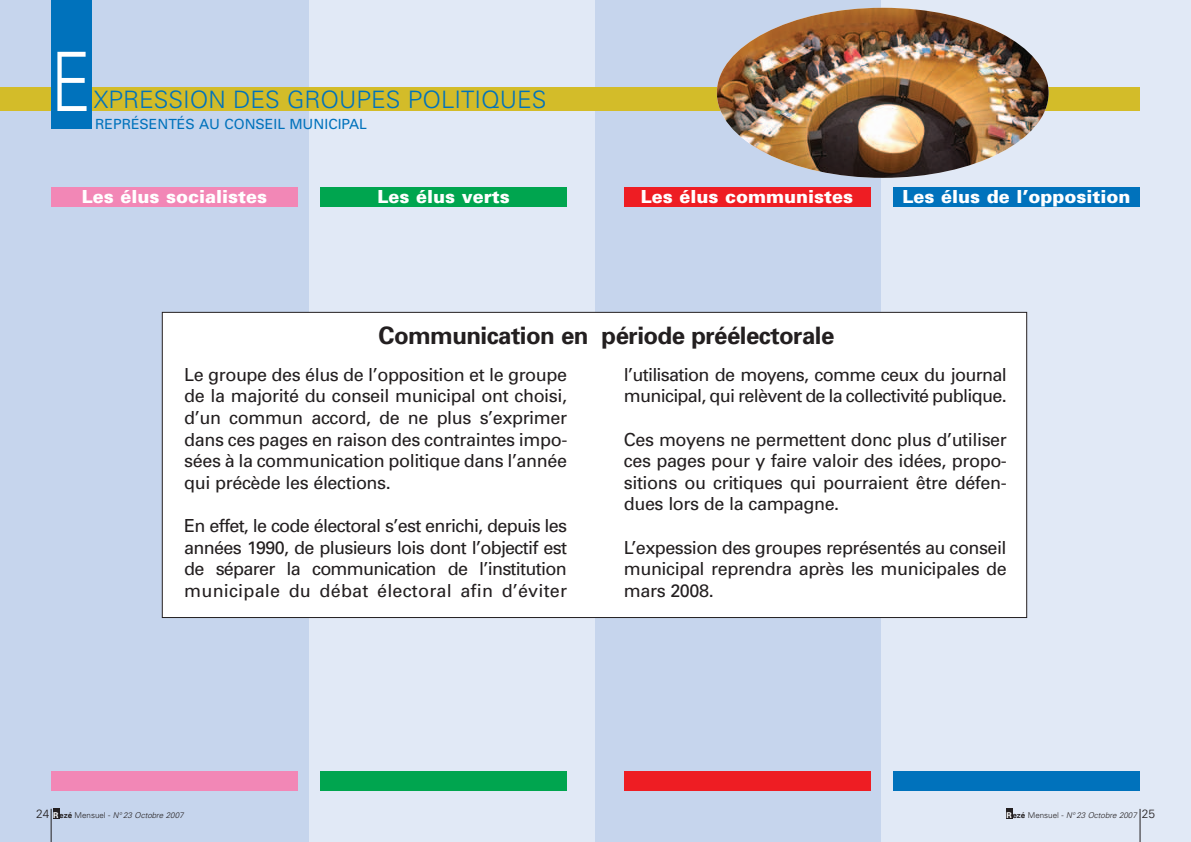
<style>
.page{position:relative;width:1191px;height:842px;background:#fff}
.page>*{position:absolute;margin:0;border:0;box-sizing:border-box;transform-origin:0 0}
.t1{font:300 82px "Univers";color:#fff;scale:.8 1}
.t2{font:700 24px "Univers";letter-spacing:-.02em;color:#231f20}
.t3{font:300 24px "Univers";color:#0072bc}
.t4{font:18px/21.6px "Univers";letter-spacing:-.02em;color:#231f20;text-align:justify}
.t5{font:18px/21.6px "Univers";letter-spacing:-.04em;color:#231f20}
.t6{font:900 18px "Univers";color:#fff}
.t7{font:14px "Univers";color:#0072bc}
.t8{font:italic 300 8px "Univers";color:#231f20}
.s1{font-style:normal;font-size:12px}
.s2{font-weight:700;font-style:normal;color:#fff}
.s3{font-weight:700;font-style:normal}
.s4{font-style:normal}
</style>
<div class="page">
<div style="left:880px;top:0;width:311px;height:842px;background:#e1e9f6"></div>
<div style="left:0;top:0;width:309px;height:842px;background:#c6d5ed"></div>
<div style="left:53px;top:809px;width:6px;height:10px;background:#231f20"></div>
<hr style="left:51px;top:809px;width:1px;height:33px;background:#231f20">
<hr style="left:1139px;top:809px;width:1px;height:33px;background:#231f20">
<div style="left:1006px;top:809px;width:6px;height:10px;background:#231f20"></div>
<div style="left:309px;top:0;width:286px;height:842px;background:#e1e9f6"></div>
<div style="left:595px;top:0;width:285px;height:842px;background:#c6d5ed"></div>
<div style="left:623px;top:187px;width:247px;height:20px;background:#ee1d23"></div>
<div style="left:623px;top:771px;width:247px;height:20px;background:#ee1d23"></div>
<div style="left:893px;top:187px;width:247px;height:20px;background:#0072bc"></div>
<div style="left:893px;top:771px;width:246px;height:20px;background:#0072bc"></div>
<div style="left:320px;top:187px;width:247px;height:20px;background:#00a54f"></div>
<div style="left:320px;top:771px;width:247px;height:20px;background:#00a54f"></div>
<div style="left:51px;top:187px;width:247px;height:20px;background:#f287b6"></div>
<div style="left:51px;top:771px;width:247px;height:20px;background:#f287b6"></div>
<div style="left:0;top:88px;width:1140px;height:23px;background:#d3bc29"></div>
<div style="left:51px;top:0;width:40px;height:129px;background:#0072bc"></div>
<img style="left:717px;top:8px;width:331px;height:170px">
<div style="left:162px;top:312px;width:864px;height:305px;background:#fff"></div>
<h1 class="t1" style="left:51px;top:52px;width:52px">E</h1>
<h2 class="t3" style="left:94px;top:91px;width:454px">XPRESSION DES GROUPES POLITIQUES</h2>
<p class="t7" style="left:95px;top:119px;width:273px">REPRÉSENTÉS AU CONSEIL MUNICIPAL</p>
<p class="t6" style="left:82px;top:190px;width:187px">Les élus socialistes</p>
<p class="t6" style="left:377px;top:190px;width:134px">Les élus verts</p>
<p class="t6" style="left:641px;top:190px;width:214px">Les élus communistes</p>
<p class="t6" style="left:902px;top:190px;width:229px">Les élus de l’opposition</p>
<h2 class="t2" style="left:378px;top:327px;width:457px">Communication en période préélectorale</h2>
<p class="t4" style="left:184px;top:365px;width:384px">Le groupe des élus de l’opposition et le groupe de la majorité du conseil municipal ont choisi, d’un commun accord, de ne plus s’exprimer dans ces pages en raison des contraintes impo&shy;sées à la communication politique dans l’année qui précède les élections.</p>
<p class="t4" style="left:184px;top:516px;width:384px">En effet, le code électoral s’est enrichi, depuis les années 1990, de plusieurs lois dont l’objectif est de séparer la communication de l’institution municipale du débat électoral afin d’éviter</p>
<p class="t5" style="left:624px;top:365px;width:384px">l’utilisation de moyens, comme ceux du journal municipal, qui relèvent de la collectivité publique.</p>
<p class="t4" style="left:624px;top:430px;width:384px">Ces moyens ne permettent donc plus d’utiliser ces pages pour y faire valoir des idées, propo&shy;sitions ou critiques qui pourraient être défen&shy;dues lors de la campagne.</p>
<p class="t4" style="left:624px;top:538px;width:384px">L’expession des groupes représentés au conseil municipal reprendra après les municipales de mars 2008.</p>
<p class="t8" style="left:36px;top:812px;width:149px"><span class="s1">24</span> <span class="s2">R</span><span class="s3">ezé</span> <span class="s4">Mensuel -</span> N° 23 Octobre 2007</p>
<p class="t8" style="left:1006px;top:812px;width:150px"><span class="s2">R</span><span class="s3">ezé</span> <span class="s4">Mensuel -</span> N° 23 Octobre 2007 <span class="s1">25</span></p>
</div>
